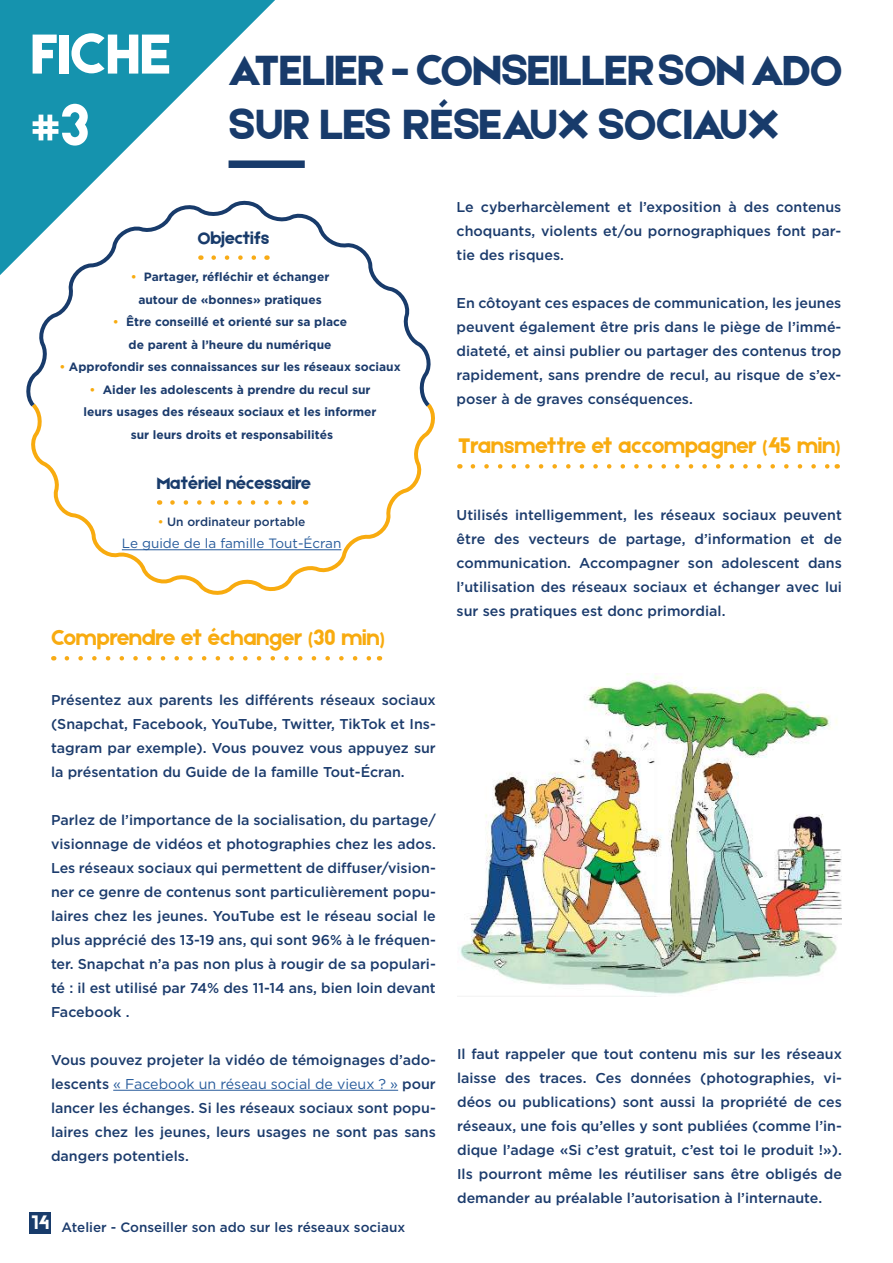
<style>
.page{position:relative;width:893px;height:1263px;background:#fff}
.page>*{position:absolute;margin:0;border:0;box-sizing:border-box;transform-origin:0 0}
.t1{font:60px/72px "Etna";color:#fff}
.t2{font:45px/54px "Etna";color:#183b6b}
.t3{font:22.5px "Etna";color:#f8ab0f}
.t4{font:19.5px "Etna";color:#fff}
.t5{font:18px "Etna";color:#183b6b}
.t6{font:500 14.25px/24px "Gotham";color:#1b3b6c;text-align:justify}
.t7{font:500 13.5px "Gotham";color:#1b3b6c}
.t8{font:13.5px "Gotham";color:#275b9b}
.t9{font:700 12px/22.5px "Gotham";color:#1b3b6c;text-align:center}
.t10{font:500 12px "Gotham";color:#1b3b6c}
.s1{color:#f8ab0f}
.s2{font-weight:400;color:#275b9b}
</style>
<div class="page">
<div style="left:30px;top:1212px;width:21px;height:21px;background:#183b6b"></div>
<svg style="left:31px;top:411px;width:404px;height:184px"></svg>
<svg style="left:26px;top:213px;width:408px;height:198px"></svg>
<img style="left:458px;top:673px;width:384px;height:321px">
<div style="left:229px;top:160px;width:76px;height:8px;background:#183b6b"></div>
<svg style="left:67px;top:656px;width:305px;height:4px"></svg>
<hr style="left:113px;top:1090px;width:285px;height:1px;background:#275b9b">
<svg style="left:473px;top:464px;width:357px;height:5px"></svg>
<svg style="left:0;top:0;width:275px;height:275px;fill:#1893ae"></svg>
<svg style="left:216px;top:330px;width:59px;height:3px"></svg>
<svg style="left:172px;top:537px;width:141px;height:3px"></svg>
<svg style="left:190px;top:511px;width:10px;height:6px"></svg>
<svg style="left:203px;top:455px;width:13px;height:10px"></svg>
<svg style="left:255px;top:456px;width:13px;height:10px"></svg>
<svg style="left:178px;top:480px;width:153px;height:7px"></svg>
<svg style="left:219px;top:299px;width:68px;height:7px"></svg>
<svg style="left:214px;top:255px;width:46px;height:5px"></svg>
<svg style="left:172px;top:500px;width:127px;height:5px"></svg>
<hr style="left:122px;top:549px;width:219px;height:1px;background:#275b9b">
<h1 class="t1" style="left:31px;top:15px;width:142px">FICHE #3</h1>
<h2 class="t2" style="left:229px;top:41px;width:615px">ATELIER - CONSEILLER SON ADO<br>SUR LES RÉSEAUX SOCIAUX</h2>
<p class="t5" style="left:198px;top:226px;width:73px">Objectifs</p>
<p class="t9" style="left:131px;top:265px;width:200px"><span class="s1">•</span> Partager, réfléchir et échanger autour de «bonnes» pratiques</p>
<p class="t9" style="left:113px;top:310px;width:236px"><span class="s1">•</span> Être conseillé et orienté sur sa place de parent à l’heure du numérique</p>
<p class="t9" style="left:59px;top:355px;width:343px"><span class="s1">•</span> Approfondir ses connaissances sur les réseaux sociaux</p>
<p class="t9" style="left:83px;top:378px;width:295px"><span class="s1">•</span> Aider les adolescents à prendre du recul sur leurs usages des réseaux sociaux et les informer sur leurs droits et responsabilités</p>
<p class="t5" style="left:157px;top:470px;width:156px">Matériel nécessaire</p>
<p class="t10" style="left:158px;top:514px;width:149px"><span class="s1">•</span> Un ordinateur portable</p>
<p class="t8" style="left:122px;top:535px;width:221px">Le guide de la famille Tout-Écran</p>
<h3 class="t3" style="left:51px;top:622px;width:335px">Comprendre et échanger (30 min)</h3>
<p class="t6" style="left:51px;top:687px;width:386px">Présentez aux parents les différents réseaux sociaux (Snapchat, Facebook, YouTube, Twitter, TikTok et Ins&shy;tagram par exemple). Vous pouvez vous appuyez sur la présentation du Guide de la famille Tout-Écran.</p>
<p class="t6" style="left:51px;top:807px;width:386px">Parlez de l’importance de la socialisation, du partage/ visionnage de vidéos et photographies chez les ados.<br>Les réseaux sociaux qui permettent de diffuser/vision&shy;ner ce genre de contenus sont particulièrement popu&shy;laires chez les jeunes. YouTube est le réseau social le plus apprécié des 13-19 ans, qui sont 96% à le fréquen&shy;ter. Snapchat n’a pas non plus à rougir de sa populari&shy;té : il est utilisé par 74% des 11-14 ans, bien loin devant Facebook .</p>
<p class="t6" style="left:51px;top:1047px;width:386px">Vous pouvez projeter la vidéo de témoignages d’ado&shy;lescents <span class="s2">« Facebook un réseau social de vieux ? »</span> pour lancer les échanges. Si les réseaux sociaux sont popu&shy;laires chez les jeunes, leurs usages ne sont pas sans dangers potentiels.</p>
<h3 class="t4" style="left:32px;top:1209px;width:19px">14</h3>
<p class="t7" style="left:62px;top:1218px;width:345px">Atelier - Conseiller son ado sur les réseaux sociaux</p>
<p class="t6" style="left:457px;top:194px;width:386px">Le cyberharcèlement et l’exposition à des contenus choquants, violents et/ou pornographiques font par&shy;tie des risques.</p>
<p class="t6" style="left:457px;top:290px;width:386px">En côtoyant ces espaces de communication, les jeunes peuvent également être pris dans le piège de l’immé&shy;diateté, et ainsi publier ou partager des contenus trop rapidement, sans prendre de recul, au risque de s’ex&shy;poser à de graves conséquences.</p>
<h3 class="t3" style="left:458px;top:430px;width:384px">Transmettre et accompagner (45 min)</h3>
<p class="t6" style="left:457px;top:503px;width:387px">Utilisés intelligemment, les réseaux sociaux peuvent être des vecteurs de partage, d’information et de communication. Accompagner son adolescent dans l’utilisation des réseaux sociaux et échanger avec lui sur ses pratiques est donc primordial.</p>
<p class="t6" style="left:457px;top:1042px;width:386px">Il faut rappeler que tout contenu mis sur les réseaux laisse des traces. Ces données (photographies, vi&shy;déos ou publications) sont aussi la propriété de ces réseaux, une fois qu’elles y sont publiées (comme l’in&shy;dique l’adage «Si c’est gratuit, c’est toi le produit !»).<br>Ils pourront même les réutiliser sans être obligés de demander au préalable l’autorisation à l’internaute.</p>
</div>
